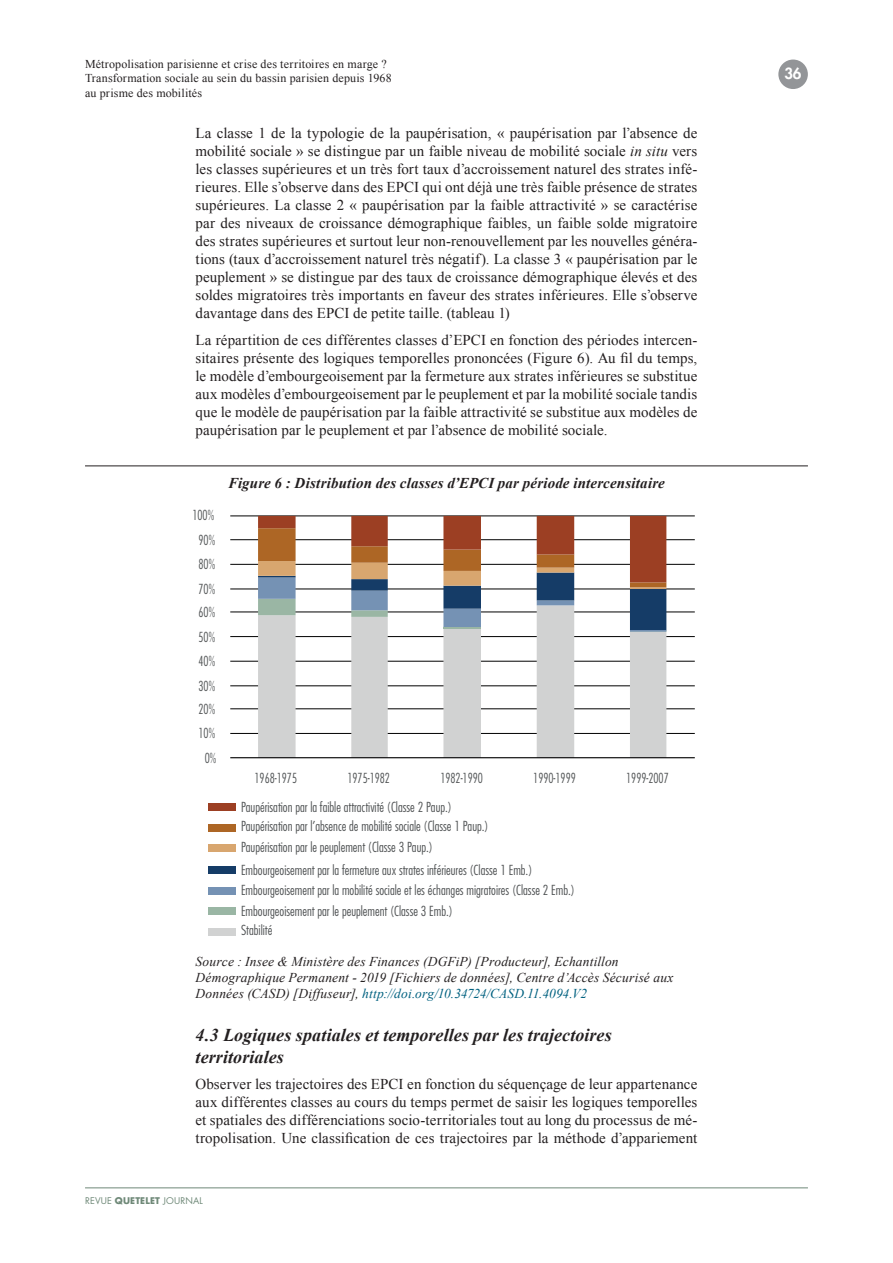
<style>
.page{position:relative;width:893px;height:1263px;background:#fff}
.page>*{position:absolute;margin:0;border:0;box-sizing:border-box;transform-origin:0 0}
.t1{font:italic 700 18px/21.6px "Times New Roman";letter-spacing:.005em;color:#231f20}
.t2{font:15px/18px "Times New Roman";letter-spacing:.005em;color:#231f20;text-align:justify}
.t3{font:italic 700 15px "Times New Roman";letter-spacing:.01em;color:#231f20}
.t4{font:800 15px "Futura";color:#fff}
.t5{font:300 condensed 13.5px/19.4px "Futura";color:#515455}
.Normal__Web{font:italic 13.5px/16.2px "Times New Roman";letter-spacing:.01em;color:#231f20}
.t6{font:300 condensed 13.5px "Futura";color:#515455;scale:.91 1}
.t7{font:12px/14.4px "Times New Roman";letter-spacing:.01em;color:#231f20}
.t8{font:9px "Futura";letter-spacing:.02em;color:#6f8978}
.s1{font-style:italic}
.s2{color:#006180}
.s3{font-weight:700}
</style>
<div class="page">
<hr style="left:85px;top:1187px;width:723px;height:1px;background:#6f8978">
<div style="left:778px;top:60px;width:30px;height:29px;background:#939598;border-radius:50%"></div>
<hr style="left:85px;top:465px;width:723px;height:1px;background:#231f20">
<hr style="left:230px;top:733px;width:465px;height:1px;background:#000001">
<hr style="left:230px;top:708px;width:465px;height:1px;background:#000001">
<hr style="left:230px;top:685px;width:465px;height:1px;background:#000001">
<hr style="left:230px;top:661px;width:465px;height:1px;background:#000001">
<hr style="left:230px;top:636px;width:465px;height:1px;background:#000001">
<hr style="left:230px;top:612px;width:465px;height:1px;background:#000001">
<hr style="left:230px;top:589px;width:465px;height:1px;background:#000001">
<hr style="left:230px;top:564px;width:465px;height:1px;background:#000001">
<hr style="left:230px;top:539px;width:465px;height:1px;background:#000001">
<hr style="left:230px;top:516px;width:465px;height:1px;background:#000001">
<svg style="left:258px;top:632px;width:408px;height:125px;fill:#d3d4d4"></svg>
<svg style="left:258px;top:516px;width:408px;height:116px"></svg>
<hr style="left:230px;top:757px;width:465px;height:1px;background:#000001">
<div style="left:208px;top:803px;width:28px;height:8px;background:#9c3f23"></div>
<div style="left:208px;top:824px;width:28px;height:7px;background:#ad6625"></div>
<div style="left:208px;top:844px;width:28px;height:8px;background:#d8a66f"></div>
<div style="left:208px;top:866px;width:28px;height:8px;background:#153c67"></div>
<div style="left:208px;top:887px;width:28px;height:7px;background:#7592b4"></div>
<div style="left:208px;top:908px;width:28px;height:7px;background:#9ab6a4"></div>
<div style="left:208px;top:928px;width:28px;height:7px;background:#d1d2d2"></div>
<hr style="left:443px;top:627px;width:38px;height:1px;background:#9ab6a4">
<p class="t7" style="left:85px;top:56px;width:308px">Métropolisation parisienne et crise des territoires en marge ?<br>Transformation sociale au sein du bassin parisien depuis 1968 au prisme des mobilités</p>
<p class="t2" style="left:196px;top:124px;width:503px">La classe 1 de la typologie de la paupérisation, « paupérisation par l’absence de mobilité sociale » se distingue par un faible niveau de mobilité sociale <span class="s1">in situ</span> vers les classes supérieures et un très fort taux d’accroissement naturel des strates infé&shy;rieures. Elle s’observe dans des EPCI qui ont déjà une très faible présence de strates supérieures. La classe 2 « paupérisation par la faible attractivité » se caractérise par des niveaux de croissance démographique faibles, un faible solde migratoire des strates supérieures et surtout leur non-renouvellement par les nouvelles généra&shy;tions (taux d’accroissement naturel très négatif). La classe 3 « paupérisation par le peuplement » se distingue par des taux de croissance démographique élevés et des soldes migratoires très importants en faveur des strates inférieures. Elle s’observe davantage dans des EPCI de petite taille. (tableau 1)</p>
<p class="t2" style="left:196px;top:330px;width:503px">La répartition de ces différentes classes d’EPCI en fonction des périodes intercen&shy;sitaires présente des logiques temporelles prononcées (Figure 6). Au fil du temps, le modèle d’embourgeoisement par la fermeture aux strates inférieures se substitue aux modèles d’embourgeoisement par le peuplement et par la mobilité sociale tandis que le modèle de paupérisation par la faible attractivité se substitue aux modèles de paupérisation par le peuplement et par l’absence de mobilité sociale.</p>
<p class="t3" style="left:228px;top:472px;width:438px">Figure 6 : Distribution des classes d’EPCI par période intercensitaire</p>
<p class="t6" style="left:192px;top:507px;width:25px">100%</p>
<p class="t6" style="left:199px;top:532px;width:20px">90%</p>
<p class="t6" style="left:199px;top:556px;width:20px">80%</p>
<p class="t6" style="left:199px;top:581px;width:20px">70%</p>
<p class="t6" style="left:199px;top:604px;width:20px">60%</p>
<p class="t6" style="left:199px;top:628px;width:20px">50%</p>
<p class="t6" style="left:199px;top:653px;width:20px">40%</p>
<p class="t6" style="left:199px;top:678px;width:20px">30%</p>
<p class="t6" style="left:199px;top:701px;width:20px">20%</p>
<p class="t6" style="left:199px;top:725px;width:20px">10%</p>
<p class="t6" style="left:205px;top:750px;width:14px">0%</p>
<p class="t6" style="left:255px;top:770px;width:48px">1968-1975</p>
<p class="t6" style="left:347px;top:770px;width:48px">1975-1982</p>
<p class="t6" style="left:440px;top:770px;width:48px">1982-1990</p>
<p class="t6" style="left:533px;top:770px;width:48px">1990-1999</p>
<p class="t6" style="left:626px;top:770px;width:48px">1999-2007</p>
<p class="t5" style="left:241px;top:797px;width:249px">Paupérisation par la faible attractivité (Classe 2 Paup.)<br>Paupérisation par l’absence de mobilité sociale (Classe 1 Paup.)</p>
<p class="t5" style="left:241px;top:836px;width:293px;line-height:22.4px">Paupérisation par le peuplement (Classe 3 Paup.)<br>Embourgeoisement par la fermeture aux strates inférieures (Classe 1 Emb.)</p>
<p class="t5" style="left:241px;top:880px;width:335px;line-height:20.9px">Embourgeoisement par la mobilité sociale et les échanges migratoires (Classe 2 Emb.)<br>Embourgeoisement par le peuplement (Classe 3 Emb.)</p>
<p class="t5" style="left:241px;top:921px;width:33px">Stabilité</p>
<p class="Normal__Web" style="left:196px;top:953px;width:479px">Source : Insee &amp; Ministère des Finances (DGFiP) [Producteur], Echantillon<br>Démographique Permanent - 2019 [Fichiers de données], Centre d’Accès Sécurisé aux<br>Données (CASD) [Diffuseur], <span class="s2">http://doi.org/10.34724/CASD.11.4094.V2</span></p>
<p class="t1" style="left:196px;top:1024px;width:418px">4.3 Logiques spatiales et temporelles par les trajectoires territoriales</p>
<p class="t2" style="left:196px;top:1075px;width:503px">Observer les trajectoires des EPCI en fonction du séquençage de leur appartenance aux différentes classes au cours du temps permet de saisir les logiques temporelles et spatiales des différenciations socio-territoriales tout au long du processus de mé&shy;tropolisation. Une classification de ces trajectoires par la méthode d’appariement</p>
<p class="t8" style="left:85px;top:1195px;width:119px">REVUE <span class="s3">QUETELET</span> JOURNAL</p>
<p class="t4" style="left:784px;top:64px;width:19px">36</p>
</div>
